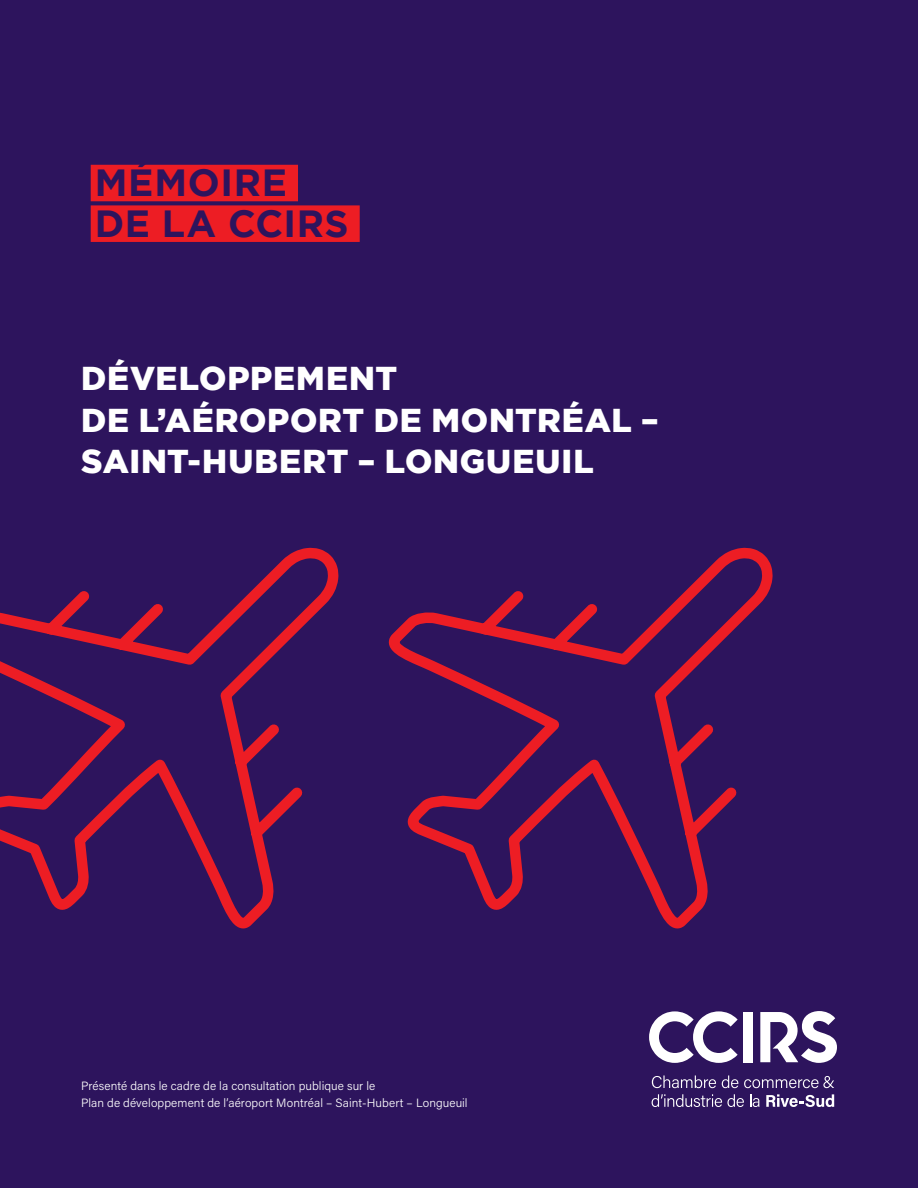
<style>
.page{position:relative;width:918px;height:1188px;background:#2d145d}
.page>*{position:absolute;margin:0;border:0;box-sizing:border-box;transform-origin:0 0}
.t1{font:700 37.8px/40.7px "Gotham";letter-spacing:.015em;color:#2d145d}
.t2{font:900 33px/41.4px "Gotham";letter-spacing:.02em;color:#fff}
.t3{font:300 12px/17.4px "Acumin Pro";letter-spacing:.01em;color:#fff}
</style>
<div class="page">
<div style="left:91px;top:165px;width:207px;height:36px;background:#ed1d24"></div>
<div style="left:91px;top:205px;width:269px;height:37px;background:#ed1d24"></div>
<svg style="left:652px;top:1075px;width:64px;height:13px"></svg>
<svg style="left:722px;top:1075px;width:16px;height:13px"></svg>
<svg style="left:744px;top:1076px;width:90px;height:12px"></svg>
<svg style="left:652px;top:1094px;width:92px;height:13px"></svg>
<svg style="left:750px;top:1094px;width:9px;height:13px"></svg>
<svg style="left:766px;top:1094px;width:68px;height:13px"></svg>
<svg style="left:649px;top:1011px;width:89px;height:52px"></svg>
<div style="left:743px;top:1012px;width:10px;height:50px;background:#fff"></div>
<svg style="left:760px;top:1011px;width:77px;height:52px"></svg>
<svg style="left:388px;top:547px;width:385px;height:382px"></svg>
<svg style="left:0;top:547px;width:339px;height:382px"></svg>
<h1 class="t1" style="left:95px;top:161px;width:255px">MÉMOIRE<br>DE LA CCIRS</h1>
<h2 class="t2" style="left:81px;top:357px;width:579px">DÉVELOPPEMENT<br>DE L’AÉROPORT DE MONTRÉAL –<br>SAINT-HUBERT – LONGUEUIL</h2>
<p class="t3" style="left:81px;top:1076px;width:388px">Présenté dans le cadre de la consultation publique sur le<br>Plan de développement de l’aéroport Montréal – Saint-Hubert – Longueuil</p>
</div>
